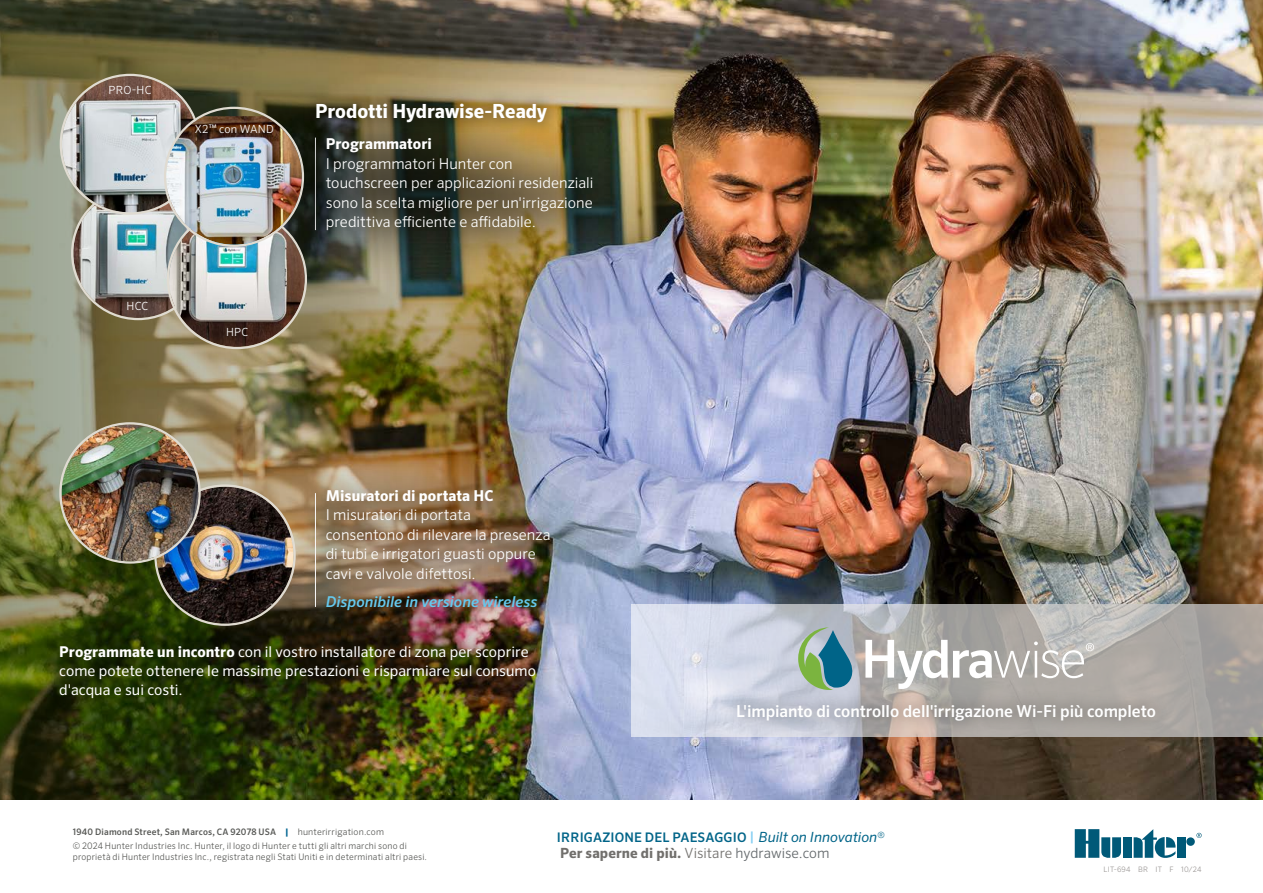
<style>
.page{position:relative;width:1263px;height:893px;background:#fff}
.page>*{position:absolute;margin:0;border:0;box-sizing:border-box;transform-origin:0 0}
.t1{font:700 19.5px "Sero Pro";letter-spacing:-.005em;color:#fff}
.t2{font:500 16.5px "Sero Pro";letter-spacing:-.005em;color:#fff}
.t3{font:300 15px/19.5px "Sero Pro";color:#fff}
.t4{font:700 15px "Sero Pro";letter-spacing:.005em;color:#fff}
.t5{font:italic 500 15px "Sero Pro";color:#65c8ed}
.t6{font:14.85px/19px "Sero Pro";color:#fff}
.t7{font:700 14.1px "Sero Pro";letter-spacing:.01em;color:#716f6c}
.t8{font:500 13.2px "Sero Pro";letter-spacing:.01em;color:#006488}
.t9{font:300 11.25px "Sero Pro";letter-spacing:.015em;color:#fff}
.t10{font:300 9px/14.1px "Sero Pro";letter-spacing:.02em;color:#585956}
.t11{font:300 7.5px "Sero Pro";letter-spacing:.02em;color:#9c9896}
.s1{font-weight:400;font-size:10.5px}
.s2{font-weight:700}
.s3{font-weight:500}
.s4{font-weight:700;color:#006491}
.s5{color:#89d0f3}
.s6{font-weight:400;font-style:italic;font-size:14.1px}
.s7{font-weight:300;font-size:14.1px}
.s8{font-weight:300}
.s9{font-weight:300;color:#63686b}
</style>
<div class="page">
<img style="left:587px;top:0;width:676px;height:799px">
<img style="left:0;top:0;width:587px;height:799px">
<div style="left:270px;top:84px;width:377px;height:201px;background:#000;opacity:.6"></div>
<div style="left:303px;top:466px;width:270px;height:167px;background:#000;opacity:.25"></div>
<div style="left:301px;top:88px;width:261px;height:49px;background:#000;opacity:.3"></div>
<div style="left:20px;top:607px;width:554px;height:129px;background:#000;opacity:.3"></div>
<svg style="left:631px;top:604px;width:632px;height:132px"></svg>
<div style="left:721px;top:688px;width:450px;height:47px;background:#000;opacity:.16"></div>
<img style="left:73px;top:188px;width:130px;height:130px;border-radius:65px">
<img style="left:169px;top:211px;width:136px;height:136px;border-radius:68px">
<img style="left:62px;top:76px;width:136px;height:136px;border-radius:68px">
<img style="left:166px;top:116px;width:136px;height:129px">
<img style="left:157px;top:487px;width:136px;height:137px;border-radius:68px">
<img style="left:62px;top:424px;width:136px;height:137px;border-radius:68px">
<svg style="left:1196px;top:833px;width:5px;height:5px"></svg>
<div style="left:1123px;top:837px;width:9px;height:21px;background:#005978"></div>
<div style="left:1186px;top:837px;width:9px;height:9px;background:#005978;border-radius:50%"></div>
<div style="left:1177px;top:837px;width:8px;height:21px;background:#005978"></div>
<svg style="left:1133px;top:829px;width:43px;height:29px"></svg>
<svg style="left:1075px;top:829px;width:46px;height:29px"></svg>
<svg style="left:865px;top:640px;width:229px;height:49px"></svg>
<svg style="left:798px;top:627px;width:54px;height:63px"></svg>
<p class="t9" style="left:109px;top:84px;width:45px">PRO-HC</p>
<p class="t9" style="left:126px;top:300px;width:23px">HCC</p>
<p class="t9" style="left:195px;top:122px;width:81px">X2<span class="s1">™</span> con WAND</p>
<p class="t9" style="left:226px;top:326px;width:24px">HPC</p>
<h1 class="t1" style="left:315px;top:99px;width:233px">Prodotti Hydrawise-Ready</h1>
<p class="t4" style="left:326px;top:135px;width:108px">Programmatori</p>
<p class="t3" style="left:326px;top:154px;width:269px">I programmatori Hunter con touchscreen per applicazioni residenziali sono la scelta migliore per un'irrigazione predittiva efficiente e affidabile.</p>
<p class="t4" style="left:326px;top:486px;width:169px">Misuratori di portata HC</p>
<p class="t3" style="left:326px;top:505px;width:226px">I misuratori di portata consentono di rilevare la presenza di tubi e irrigatori guasti oppure cavi e valvole difettosi.</p>
<p class="t5" style="left:326px;top:592px;width:213px">Disponibile in versione wireless</p>
<p class="t6" style="left:59px;top:642px;width:478px"><span class="s2">Programmate un incontro</span> con il vostro installatore di zona per scoprire come potete ottenere le massime prestazioni e risparmiare sul consumo d'acqua e sui costi.</p>
<p class="t2" style="left:736px;top:701px;width:421px">L'impianto di controllo dell'irrigazione Wi-Fi più completo</p>
<p class="t10" style="left:73px;top:825px;width:336px"><span class="s3">1940 Diamond Street, San Marcos, CA 92078 USA</span> <span class="s4">|</span> hunterirrigation.com<br>© 2024 Hunter Industries Inc. Hunter, il logo di Hunter e tutti gli altri marchi sono di</p>
<p class="t10" style="left:73px;top:849px;width:356px">proprietà di Hunter Industries Inc., registrata negli Stati Uniti e in determinati altri paesi.</p>
<p class="t8" style="left:557px;top:829px;width:329px">IRRIGAZIONE DEL PAESAGGIO <span class="s5">|</span> <span class="s6">Built on Innovation</span><span class="s7">®</span></p>
<p class="t7" style="left:560px;top:845px;width:271px">Per saperne di più. <span class="s8">Visitare</span> <span class="s9">hydrawise.com</span></p>
<p class="t11" style="left:1104px;top:865px;width:99px">LIT-694 BR IT F 10/24</p>
</div>
